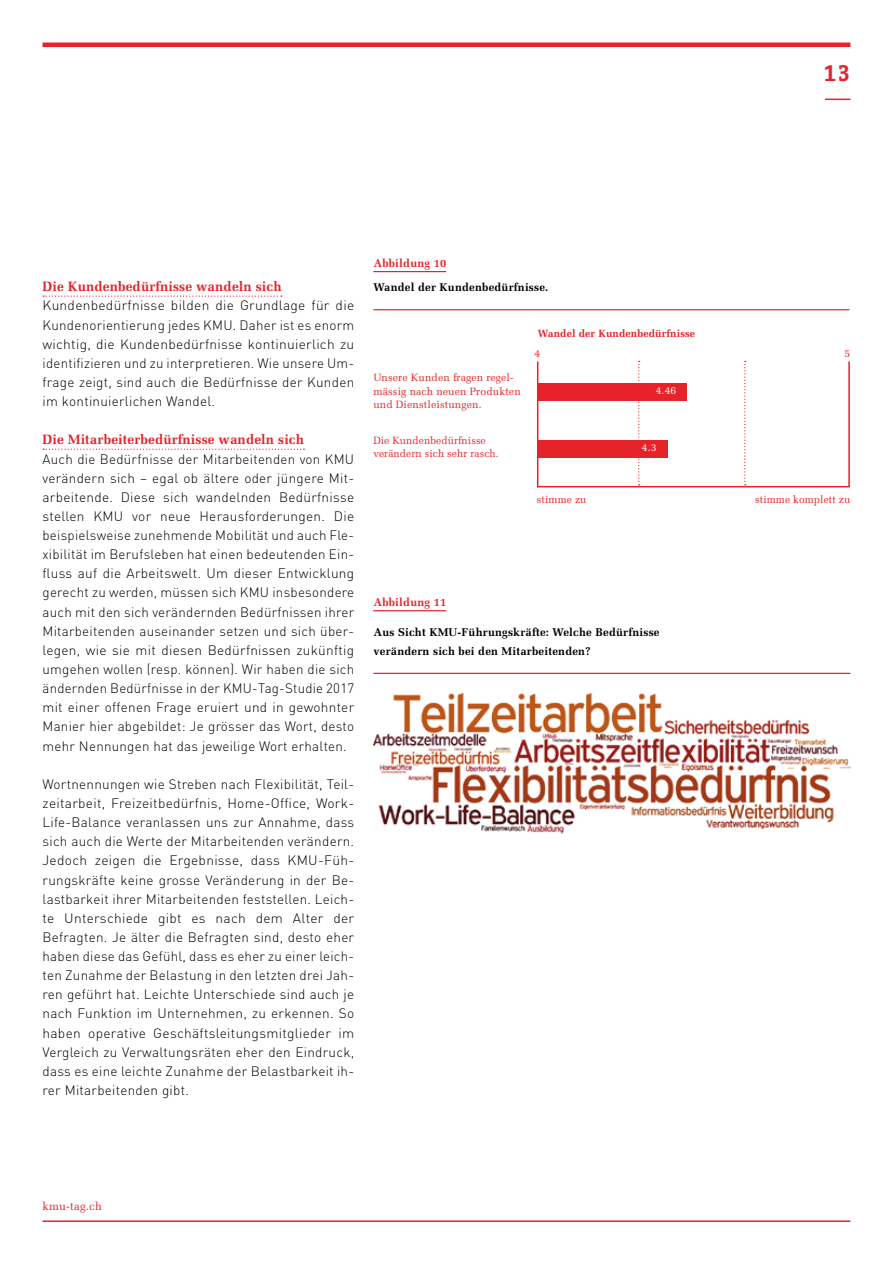
<style>
.page{position:relative;width:893px;height:1263px;background:#fff}
.page>*{position:absolute;margin:0;border:0;box-sizing:border-box;transform-origin:0 0}
.t1{font:700 22.5px "Fago Office Serif CE";color:#e52329}
.t2{font:300 13.5px/19.2px "DIN";letter-spacing:.02em;color:#000;text-align:justify}
.t3{font:700 13.5px "Melior";letter-spacing:.01em;color:#e52329}
.t4{font:700 11.25px/19.2px "Melior";letter-spacing:.02em;color:#000}
.t5{font:700 11.25px "Melior";letter-spacing:.02em;color:#e52329}
.t6{font:11.25px "Melior";letter-spacing:.02em;color:#e52329}
.t7{font:10.5px/13.5px "Melior";letter-spacing:.01em;color:#e52329}
.t8{font:700 10.5px "Melior";letter-spacing:.01em;color:#e52329}
.t9{font:10.5px "Melior";color:#fff}
</style>
<div class="page">
<svg style="left:825px;top:99px;width:25px;height:1px"></svg>
<hr style="left:43px;top:43px;width:807px;height:4px;background:#e52329">
<hr style="left:43px;top:1220px;width:807px;height:2px;background:#e52329">
<hr style="left:373px;top:610px;width:73px;height:1px;background:#e52329">
<hr style="left:373px;top:673px;width:477px;height:1px;background:#e52329">
<svg style="left:43px;top:296px;width:239px;height:1px"></svg>
<svg style="left:43px;top:449px;width:261px;height:1px"></svg>
<hr style="left:373px;top:271px;width:73px;height:1px;background:#e52329">
<hr style="left:373px;top:309px;width:476px;height:1px;background:#e52329">
<hr style="left:537px;top:361px;width:1px;height:126px;background:#e52329">
<hr style="left:537px;top:486px;width:313px;height:1px;background:#e52329">
<div style="left:538px;top:383px;width:149px;height:17px;background:#e52329"></div>
<div style="left:538px;top:440px;width:130px;height:17px;background:#e52329"></div>
<svg style="left:638px;top:361px;width:2px;height:124px"></svg>
<svg style="left:744px;top:361px;width:2px;height:124px"></svg>
<hr style="left:848px;top:361px;width:2px;height:126px;background:#e52329">
<img style="left:373px;top:692px;width:477px;height:142px">
<h1 class="t1" style="left:824px;top:59px;width:28px">13</h1>
<p class="t3" style="left:43px;top:279px;width:241px">Die Kundenbedürfnisse wandeln sich</p>
<p class="t2" style="left:43px;top:295px;width:313px">Kundenbedürfnisse bilden die Grundlage für die Kundenorientierung jedes KMU. Daher ist es enorm wichtig, die Kundenbedürfnisse kontinuierlich zu identifizieren und zu interpretieren. Wie unsere Um&shy;frage zeigt, sind auch die Bedürfnisse der Kunden im kontinuierlichen Wandel.</p>
<p class="t3" style="left:43px;top:432px;width:263px">Die Mitarbeiterbedürfnisse wandeln sich</p>
<p class="t2" style="left:43px;top:448px;width:313px;text-align:left">Auch die Bedürfnisse der Mitarbeitenden von KMU verändern sich – egal ob ältere oder jüngere Mit&shy;arbeitende. Diese sich wandelnden Bedürfnisse stellen KMU vor neue Herausforderungen. Die beispielsweise zunehmende Mobilität und auch Fle&shy;xibilität im Berufsleben hat einen bedeutenden Ein&shy;fluss auf die Arbeitswelt. Um dieser Entwicklung gerecht zu werden, müssen sich KMU insbesondere auch mit den sich verändernden Bedürfnissen ihrer Mitarbeitenden auseinander setzen und sich über&shy;legen, wie sie mit diesen Bedürfnissen zukünftig umgehen wollen (resp. können). Wir haben die sich ändernden Bedürfnisse in der KMU-Tag-Studie 2017 mit einer offenen Frage eruiert und in gewohnter Manier hier abgebildet: Je grösser das Wort, desto mehr Nennungen hat das jeweilige Wort erhalten.</p>
<p class="t2" style="left:43px;top:774px;width:313px">Wortnennungen wie Streben nach Flexibilität, Teil&shy;zeitarbeit, Freizeitbedürfnis, Home-Office, Work-Life-Balance veranlassen uns zur Annahme, dass sich auch die Werte der Mitarbeitenden verändern.<br>Jedoch zeigen die Ergebnisse, dass KMU-Füh&shy;rungskräfte keine grosse Veränderung in der Be&shy;lastbarkeit ihrer Mitarbeitenden feststellen. Leich&shy;te Unterschiede gibt es nach dem Alter der Befragten. Je älter die Befragten sind, desto eher haben diese das Gefühl, dass es eher zu einer leich&shy;ten Zunahme der Belastung in den letzten drei Jah&shy;ren geführt hat. Leichte Unterschiede sind auch je nach Funktion im Unternehmen, zu erkennen. So haben operative Geschäftsleitungsmitglieder im Vergleich zu Verwaltungsräten eher den Eindruck, dass es eine leichte Zunahme der Belastbarkeit ih&shy;rer Mitarbeitenden gibt.</p>
<p class="t5" style="left:373px;top:256px;width:75px">Abbildung 10</p>
<p class="t4" style="left:373px;top:278px;width:177px">Wandel der Kundenbedürfnisse.</p>
<p class="t8" style="left:538px;top:327px;width:159px">Wandel der Kundenbedürfnisse</p>
<p class="t7" style="left:373px;top:371px;width:149px">Unsere Kunden fragen regel&shy;mässig nach neuen Produkten und Dienstleistungen.</p>
<p class="t7" style="left:373px;top:434px;width:127px">Die Kundenbedürfnisse verändern sich sehr rasch.</p>
<p class="t7" style="left:537px;top:493px;width:51px">stimme zu</p>
<p class="t7" style="left:755px;top:493px;width:97px">stimme komplett zu</p>
<p class="t7" style="left:535px;top:346px;width:7px">4</p>
<p class="t7" style="left:844px;top:346px;width:7px">5</p>
<p class="t9" style="left:656px;top:385px;width:22px">4.46</p>
<p class="t9" style="left:642px;top:441px;width:16px">4.3</p>
<p class="t5" style="left:373px;top:595px;width:75px">Abbildung 11</p>
<p class="t4" style="left:373px;top:622px;width:288px">Aus Sicht KMU-Führungskräfte: Welche Bedürfnisse verändern sich bei den Mitarbeitenden?</p>
<p class="t6" style="left:43px;top:1199px;width:61px">kmu-tag.ch</p>
</div>
